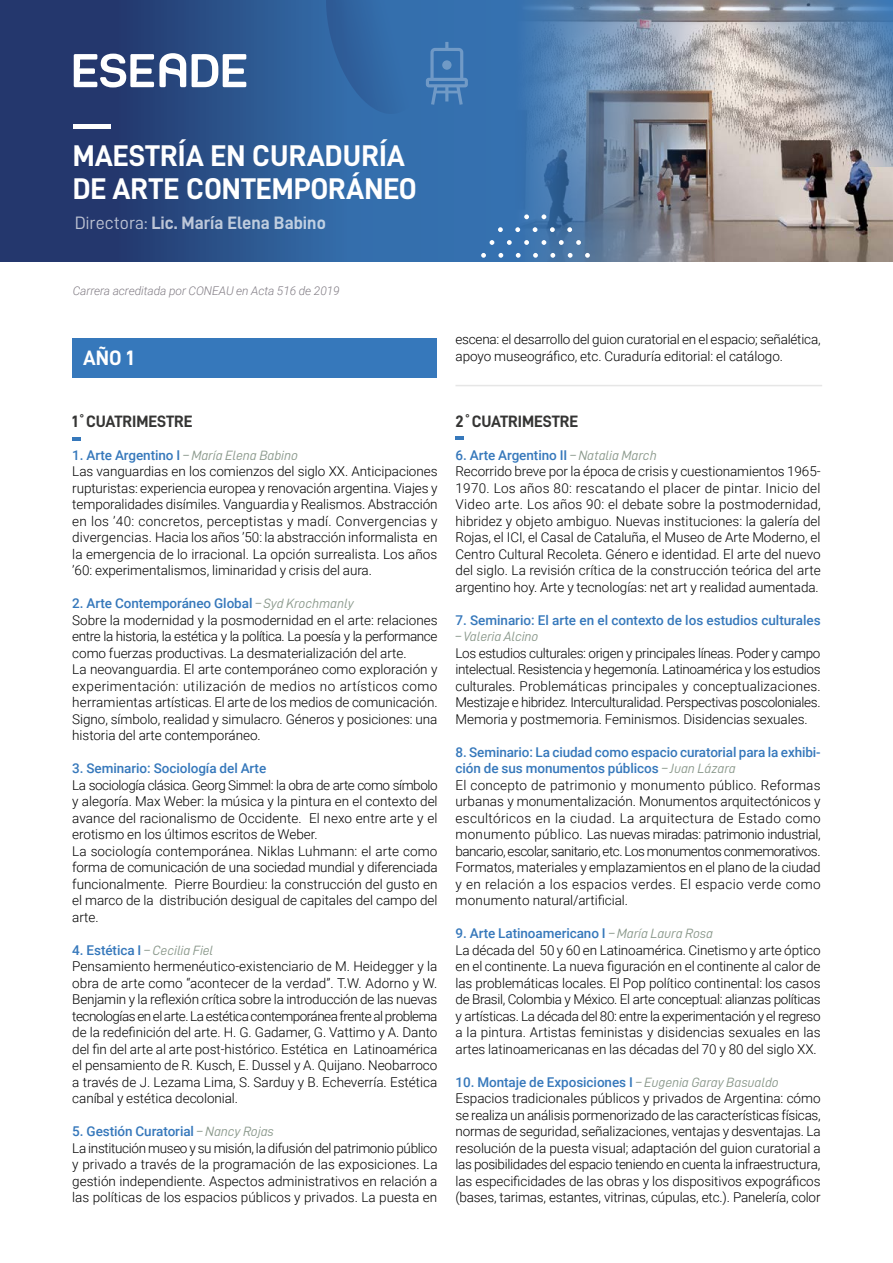
<style>
.page{position:relative;width:893px;height:1263px;background:#fff}
.page>*{position:absolute;margin:0;border:0;box-sizing:border-box;transform-origin:0 0}
.t1{font:30px/33px "D DIN Bold";color:#fff}
.t2{font:20.85px "D DIN Bold";color:#fff}
.t3{font:18px "D DIN Bold";color:#fff}
.t4{font:16.5px "D DIN Bold";letter-spacing:-.005em;color:#353534}
.t5{font:300 13.5px/16.5px "Roboto";letter-spacing:-.005em;color:#000}
.t6{font:500 13.5px "Roboto";letter-spacing:-.005em;color:#3678bb}
.t7{font:13.5px "D DIN Italic";letter-spacing:-.005em;color:#8b998c}
.t8{font:italic 300 12px "Roboto";letter-spacing:-.005em;color:#827d85}
.s1{font-family:"D DIN"}
.s2{font-family:"Roboto";font-weight:500;color:#3678bb}
.s3{font-weight:500;color:#3678bb}
.s4{font-family:"D DIN Italic";font-weight:400;color:#8b998c}
</style>
<div class="page">
<div style="left:72px;top:338px;width:365px;height:39px;background:#3678bb"></div>
<svg style="left:72px;top:437px;width:9px;height:3px"></svg>
<hr style="left:455px;top:385px;width:367px;height:1px;background:#e6e6e6">
<svg style="left:455px;top:436px;width:9px;height:3px"></svg>
<img style="left:716px;top:167px;width:177px;height:94px">
<svg style="left:0;top:0;width:716px;height:262px;background:#406292"></svg>
<svg style="left:192px;top:54px;width:54px;height:33px"></svg>
<svg style="left:74px;top:53px;width:112px;height:34px"></svg>
<svg style="left:716px;top:0;width:177px;height:167px;background:#9fa3ab"></svg>
<hr style="left:73px;top:124px;width:37px;height:4px;background:#fff">
<svg style="left:533px;top:253px;width:5px;height:5px"></svg>
<svg style="left:498px;top:253px;width:5px;height:5px"></svg>
<svg style="left:568px;top:253px;width:5px;height:5px"></svg>
<svg style="left:481px;top:253px;width:5px;height:5px"></svg>
<svg style="left:550px;top:253px;width:5px;height:5px"></svg>
<svg style="left:516px;top:253px;width:5px;height:5px"></svg>
<svg style="left:585px;top:253px;width:5px;height:5px"></svg>
<svg style="left:524px;top:240px;width:5px;height:5px"></svg>
<svg style="left:490px;top:240px;width:4px;height:5px"></svg>
<svg style="left:559px;top:240px;width:5px;height:5px"></svg>
<svg style="left:541px;top:240px;width:5px;height:5px"></svg>
<svg style="left:507px;top:240px;width:5px;height:5px"></svg>
<svg style="left:576px;top:240px;width:5px;height:5px"></svg>
<svg style="left:524px;top:214px;width:5px;height:5px"></svg>
<svg style="left:541px;top:214px;width:5px;height:5px"></svg>
<svg style="left:515px;top:227px;width:5px;height:5px"></svg>
<svg style="left:550px;top:227px;width:5px;height:5px"></svg>
<svg style="left:533px;top:227px;width:4px;height:5px"></svg>
<svg style="left:498px;top:227px;width:5px;height:5px"></svg>
<svg style="left:567px;top:227px;width:5px;height:5px"></svg>
<svg style="left:319px;top:0;width:149px;height:119px;background:#356ca9"></svg>
<svg style="left:442px;top:60px;width:10px;height:10px"></svg>
<h1 class="t1" style="left:73px;top:139px;width:346px">MAESTRÍA EN CURADURÍA<br>DE ARTE CONTEMPORÁNEO</h1>
<h3 class="t3" style="left:74px;top:213px;width:253px"><span class="s1">Directora:</span> Lic. María Elena Babino</h3>
<p class="t8" style="left:73px;top:282px;width:268px">Carrera acreditada por CONEAU en Acta 516 de 2019</p>
<h2 class="t2" style="left:83px;top:346px;width:52px">AÑO 1</h2>
<p class="t5" style="left:455px;top:331px;width:367px">escena: el desarrollo del guion curatorial en el espacio; señalética, apoyo museográfico, etc. Curaduría editorial: el catálogo.</p>
<p class="t4" style="left:72px;top:412px;width:122px">1˚CUATRIMESTRE</p>
<p class="t7" style="left:72px;top:448px;width:227px"><span class="s2">1. Arte Argentino I</span> – María Elena Babino</p>
<p class="t5" style="left:72px;top:463px;width:367px;text-align:justify">Las vanguardias en los comienzos del siglo XX. Anticipaciones rupturistas: experiencia europea y renovación argentina. Viajes y temporalidades disímiles. Vanguardia y Realismos. Abstracción en los ’40: concretos, perceptistas y madí. Convergencias y divergencias. Hacia los años ’50: la abstracción informalista en la emergencia de lo irracional. La opción surrealista. Los años ’60: experimentalismos, liminaridad y crisis del aura.</p>
<p class="t5" style="left:72px;top:595px;width:367px"><span class="s3">2. Arte Contemporáneo Global</span> <span class="s4">– Syd Krochmanly<br></span>Sobre la modernidad y la posmodernidad en el arte: relaciones entre la historia, la estética y la política. La poesía y la performance como fuerzas productivas. La desmaterialización del arte.<br>La neovanguardia. El arte contemporáneo como exploración y experimentación: utilización de medios no artísticos como herramientas artísticas. El arte de los medios de comunicación.<br>Signo, símbolo, realidad y simulacro. Géneros y posiciones: una historia del arte contemporáneo.</p>
<p class="t6" style="left:72px;top:759px;width:195px">3. Seminario: Sociología del Arte</p>
<p class="t5" style="left:72px;top:776px;width:367px">La sociología clásica. Georg Simmel: la obra de arte como símbolo y alegoría. Max Weber: la música y la pintura en el contexto del avance del racionalismo de Occidente. El nexo entre arte y el erotismo en los últimos escritos de Weber.<br>La sociología contemporánea. Niklas Luhmann: el arte como forma de comunicación de una sociedad mundial y diferenciada funcionalmente. Pierre Bourdieu: la construcción del gusto en el marco de la distribución desigual de capitales del campo del arte.</p>
<p class="t7" style="left:72px;top:943px;width:143px"><span class="s2">4. Estética I</span> – Cecilia Fiel</p>
<p class="t5" style="left:72px;top:958px;width:367px;text-align:justify">Pensamiento hermenéutico-existenciario de M. Heidegger y la obra de arte como “acontecer de la verdad”. T.W. Adorno y W.<br>Benjamin y la reflexión crítica sobre la introducción de las nuevas tecnologías en el arte. La estética contemporánea frente al problema de la redefinición del arte. H. G. Gadamer, G. Vattimo y A. Danto del fin del arte al arte post-histórico. Estética en Latinoamérica el pensamiento de R. Kusch, E. Dussel y A. Quijano. Neobarroco a través de J. Lezama Lima, S. Sarduy y B. Echeverría. Estética caníbal y estética decolonial.</p>
<p class="t5" style="left:72px;top:1123px;width:367px"><span class="s3">5. Gestión Curatorial</span> <span class="s4">– Nancy Rojas<br></span>La institución museo y su misión, la difusión del patrimonio público y privado a través de la programación de las exposiciones. La gestión independiente. Aspectos administrativos en relación a las políticas de los espacios públicos y privados. La puesta en</p>
<p class="t4" style="left:455px;top:412px;width:124px">2˚CUATRIMESTRE</p>
<p class="t5" style="left:455px;top:446px;width:367px"><span class="s3">6. Arte Argentino II</span> <span class="s4">– Natalia March<br></span>Recorrido breve por la época de crisis y cuestionamientos 1965- 1970. Los años 80: rescatando el placer de pintar. Inicio del Video arte. Los años 90: el debate sobre la postmodernidad, hibridez y objeto ambiguo. Nuevas instituciones: la galería del Rojas, el ICI, el Casal de Cataluña, el Museo de Arte Moderno, el Centro Cultural Recoleta. Género e identidad. El arte del nuevo del siglo. La revisión crítica de la construcción teórica del arte argentino hoy. Arte y tecnologías: net art y realidad aumentada.</p>
<p class="t6" style="left:455px;top:610px;width:367px">7. Seminario: El arte en el contexto de los estudios culturales</p>
<p class="t7" style="left:455px;top:629px;width:84px">– Valeria Alcino</p>
<p class="t5" style="left:455px;top:644px;width:367px;text-align:justify">Los estudios culturales: origen y principales líneas. Poder y campo intelectual. Resistencia y hegemonía. Latinoamérica y los estudios culturales. Problemáticas principales y conceptualizaciones.<br>Mestizaje e hibridez. Interculturalidad. Perspectivas poscoloniales.<br>Memoria y postmemoria. Feminismos. Disidencias sexuales.</p>
<p class="t5" style="left:455px;top:743px;width:367px"><span class="s3">8. Seminario: La ciudad como espacio curatorial para la exhibi&shy;ción de sus monumentos públicos</span> <span class="s4">– Juan Lázara<br></span>El concepto de patrimonio y monumento público. Reformas urbanas y monumentalización. Monumentos arquitectónicos y escultóricos en la ciudad. La arquitectura de Estado como monumento público. Las nuevas miradas: patrimonio industrial, bancario, escolar, sanitario, etc. Los monumentos conmemorativos.<br>Formatos, materiales y emplazamientos en el plano de la ciudad y en relación a los espacios verdes. El espacio verde como monumento natural/artificial.</p>
<p class="t5" style="left:455px;top:925px;width:367px"><span class="s3">9. Arte Latinoamericano I</span> <span class="s4">– María Laura Rosa<br></span>La década del 50 y 60 en Latinoamérica. Cinetismo y arte óptico en el continente. La nueva figuración en el continente al calor de las problemáticas locales. El Pop político continental: los casos de Brasil, Colombia y México. El arte conceptual: alianzas políticas y artísticas. La década del 80: entre la experimentación y el regreso a la pintura. Artistas feministas y disidencias sexuales en las artes latinoamericanas en las décadas del 70 y 80 del siglo XX.</p>
<p class="t5" style="left:455px;top:1073px;width:367px"><span class="s3">10. Montaje de Exposiciones I</span> <span class="s4">– Eugenia Garay Basualdo </span>Espacios tradicionales públicos y privados de Argentina: cómo se realiza un análisis pormenorizado de las características físicas, normas de seguridad, señalizaciones, ventajas y desventajas. La resolución de la puesta visual; adaptación del guion curatorial a las posibilidades del espacio teniendo en cuenta la infraestructura, las especificidades de las obras y los dispositivos expográficos (bases, tarimas, estantes, vitrinas, cúpulas, etc.). Panelería, color</p>
</div>
